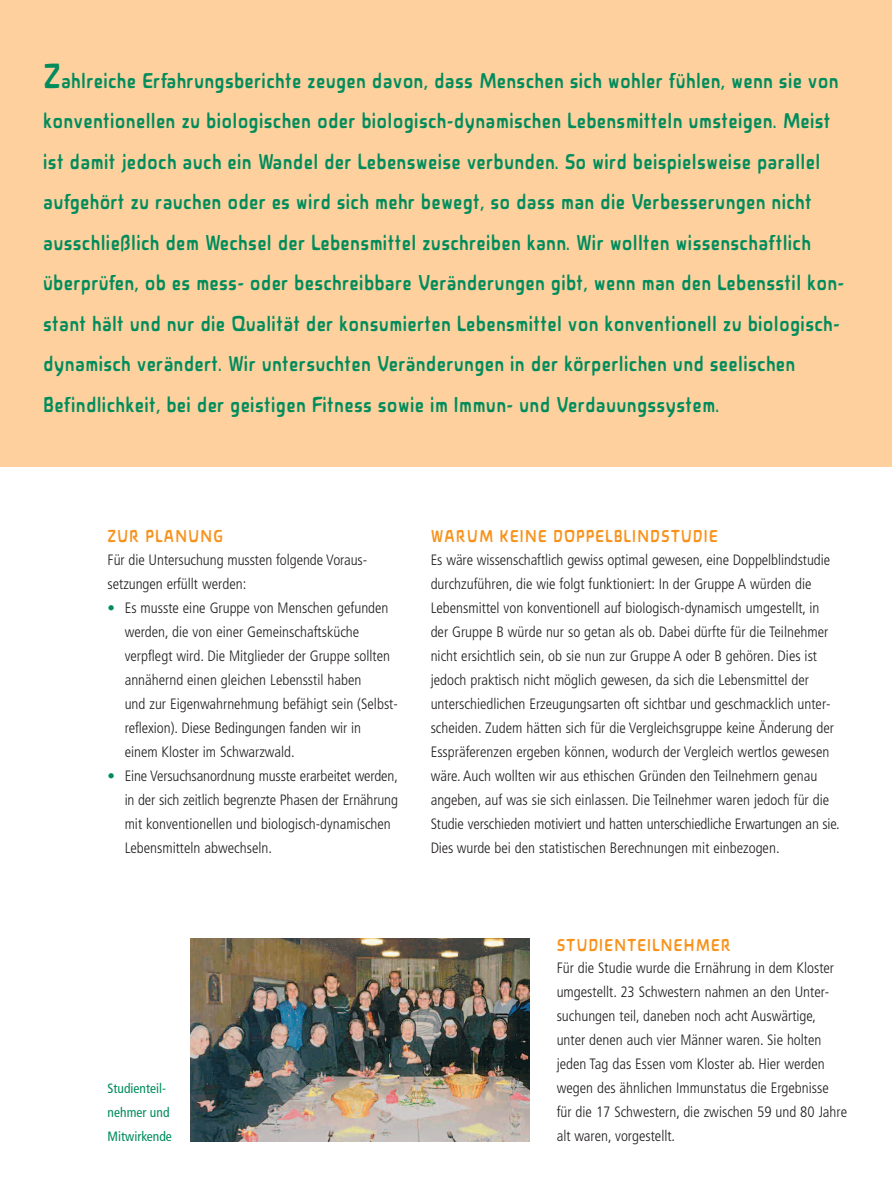
<style>
.page{position:relative;width:892px;height:1190px;background:#fff}
.page>*{position:absolute;margin:0;border:0;box-sizing:border-box;transform-origin:0 0}
.t1{font:700 condensed 22.5px/40.5px "Novalis";color:#008c5b}
.t2{font:700 condensed 18px "Novalis";letter-spacing:.055em;color:#f7931d}
.t3{font:300 condensed 15px/24px "Frutiger";color:#231f20}
.t4{font:condensed 13.5px/24px "Frutiger";color:#008c5b}
.s1{font-size:36px}
.s2{color:#008c5b}
</style>
<div class="page">
<hr style="left:891px;top:0;width:1px;height:1190px;background:#000">
<div style="left:0;top:0;width:891px;height:467px;background:#fdd09e"></div>
<img style="left:191px;top:938px;width:338px;height:204px">
<p class="t1" style="left:44px;top:62px;width:802px"><span class="s1">Z</span>ahlreiche Erfahrungsberichte zeugen davon, dass Menschen sich wohler fühlen, wenn sie von konventionellen zu biologischen oder biologisch-dynamischen Lebensmitteln umsteigen. Meist ist damit jedoch auch ein Wandel der Lebensweise verbunden. So wird beispielsweise parallel aufgehört zu rauchen oder es wird sich mehr bewegt, so dass man die Verbesserungen nicht ausschließlich dem Wechsel der Lebensmittel zuschreiben kann. Wir wollten wissenschaftlich überprüfen, ob es mess- oder beschreibbare Veränderungen gibt, wenn man den Lebensstil kon&shy;stant hält und nur die Qualität der konsumierten Lebensmittel von konventionell zu biologisch&shy;dynamisch verändert. Wir untersuchten Veränderungen in der körperlichen und seelischen Befindlichkeit, bei der geistigen Fitness sowie im Immun- und Verdauungssystem.</p>
<p class="t2" style="left:108px;top:530px;width:117px">ZUR PLANUNG</p>
<p class="t3" style="left:108px;top:549px;width:261px">Für die Untersuchung mussten folgende Voraus&shy;setzungen erfüllt werden:</p>
<p class="t3" style="left:125px;top:597px;width:275px;text-indent:-17px"><span class="s2">•</span> Es musste eine Gruppe von Menschen gefunden werden, die von einer Gemeinschaftsküche verpflegt wird. Die Mitglieder der Gruppe sollten annähernd einen gleichen Lebensstil haben<br>und zur Eigenwahrnehmung befähigt sein (Selbst&shy;reflexion). Diese Bedingungen fanden wir in einem Kloster im Schwarzwald.</p>
<p class="t3" style="left:125px;top:765px;width:275px;text-indent:-17px"><span class="s2">•</span> Eine Versuchsanordnung musste erarbeitet werden, in der sich zeitlich begrenzte Phasen der Ernährung mit konventionellen und biologisch-dynamischen Lebensmitteln abwechseln.</p>
<p class="t4" style="left:108px;top:1077px;width:66px">Studienteil&shy;nehmer und<br>Mitwirkende</p>
<p class="t2" style="left:430px;top:530px;width:289px">WARUM KEINE DOPPELBLINDSTUDIE</p>
<p class="t3" style="left:430px;top:549px;width:410px">Es wäre wissenschaftlich gewiss optimal gewesen, eine Doppelblindstudie durchzuführen, die wie folgt funktioniert: In der Gruppe A würden die Lebensmittel von konventionell auf biologisch-dynamisch umgestellt, in der Gruppe B würde nur so getan als ob. Dabei dürfte für die Teilnehmer nicht ersichtlich sein, ob sie nun zur Gruppe A oder B gehören. Dies ist jedoch praktisch nicht möglich gewesen, da sich die Lebensmittel der unterschiedlichen Erzeugungsarten oft sichtbar und geschmacklich unter&shy;scheiden. Zudem hätten sich für die Vergleichsgruppe keine Änderung der Esspräferenzen ergeben können, wodurch der Vergleich wertlos gewesen wäre. Auch wollten wir aus ethischen Gründen den Teilnehmern genau angeben, auf was sie sich einlassen. Die Teilnehmer waren jedoch für die Studie verschieden motiviert und hatten unterschiedliche Erwartungen an sie.<br>Dies wurde bei den statistischen Berechnungen mit einbezogen.</p>
<p class="t2" style="left:556px;top:938px;width:176px">STUDIENTEILNEHMER</p>
<p class="t3" style="left:556px;top:957px;width:292px">Für die Studie wurde die Ernährung in dem Kloster umgestellt. 23 Schwestern nahmen an den Unter&shy;suchungen teil, daneben noch acht Auswärtige, unter denen auch vier Männer waren. Sie holten jeden Tag das Essen vom Kloster ab. Hier werden wegen des ähnlichen Immunstatus die Ergebnisse für die 17 Schwestern, die zwischen 59 und 80 Jahre alt waren, vorgestellt.</p>
</div>
